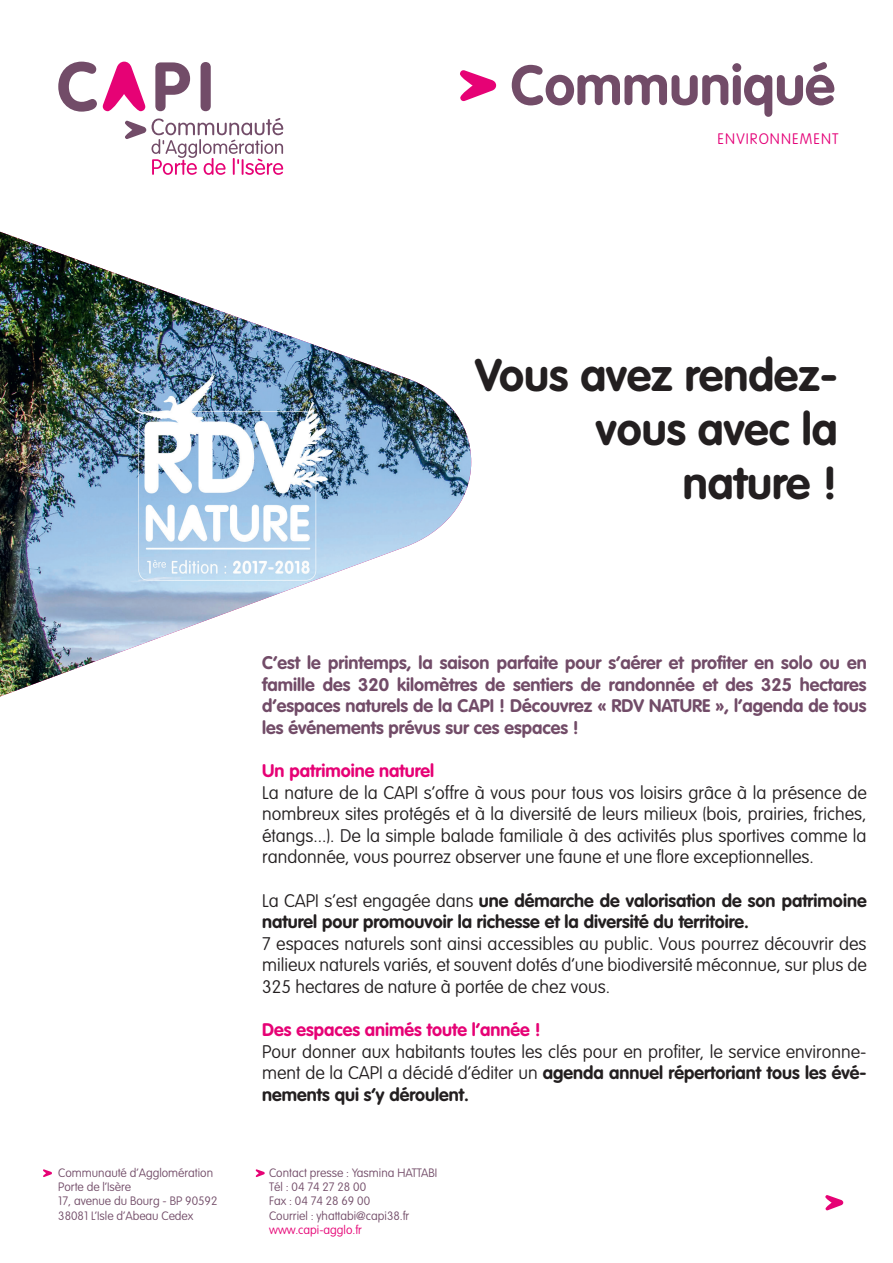
<style>
.page{position:relative;width:893px;height:1263px;background:#fff}
.page>*{position:absolute;margin:0;border:0;box-sizing:border-box;transform-origin:0 0}
.t1{font:700 55.2px "VAG Rounded";color:#724c68}
.t2{font:700 45px/54px "VAG Rounded";color:#231f20;text-align:right}
.t3{font:100 18px/21.6px "VAG Rounded";color:#231f20;text-align:justify}
.t4{font:700 18px/21.6px "VAG Rounded";color:#724c68;text-align:justify}
.t5{font:700 18px/21.6px "VAG Rounded";color:#231f20}
.t6{font:700 18px "VAG Rounded";color:#e60275}
.t7{font:100 15px "VAG Rounded";letter-spacing:.07em;color:#e40278}
.t8{font:100 12px/14.4px "VAG Rounded";color:#724c68}
.t9{font:100 12px "VAG Rounded";color:#e60275}
.s1{font-weight:100}
.s2{font-weight:700}
</style>
<div class="page">
<svg style="left:460px;top:70px;width:36px;height:31px"></svg>
<svg style="left:43px;top:1169px;width:9px;height:8px"></svg>
<svg style="left:256px;top:1169px;width:9px;height:8px"></svg>
<svg style="left:825px;top:1195px;width:18px;height:15px"></svg>
<svg style="left:58px;top:62px;width:39px;height:50px"></svg>
<svg style="left:103px;top:62px;width:42px;height:49px"></svg>
<svg style="left:155px;top:62px;width:35px;height:49px"></svg>
<div style="left:201px;top:62px;width:10px;height:49px;background:#724c68;border-radius:5px"></div>
<svg style="left:125px;top:118px;width:158px;height:57px"></svg>
<img style="left:0;top:232px;width:471px;height:464px">
<h1 class="t1" style="left:511px;top:53px;width:326px">Communiqué</h1>
<p class="t7" style="left:718px;top:130px;width:122px">ENVIRONNEMENT</p>
<h2 class="t2" style="left:475px;top:348px;width:364px">Vous avez rendez&shy;vous avec la nature !</h2>
<p class="t4" style="left:262px;top:652px;width:606px">C’est le printemps, la saison parfaite pour s’aérer et profiter en solo ou en famille des 320 kilomètres de sentiers de randonnée et des 325 hectares d’espaces naturels de la CAPI ! Découvrez « RDV NATURE », l’agenda de tous les événements prévus sur ces espaces !</p>
<p class="t6" style="left:262px;top:760px;width:173px">Un patrimoine naturel</p>
<p class="t3" style="left:262px;top:781px;width:606px">La nature de la CAPI s’offre à vous pour tous vos loisirs grâce à la présence de nombreux sites protégés et à la diversité de leurs milieux (bois, prairies, friches, étangs...). De la simple balade familiale à des activités plus sportives comme la randonnée, vous pourrez observer une faune et une flore exceptionnelles.</p>
<p class="t5" style="left:262px;top:889px;width:606px"><span class="s1">La CAPI s’est engagée dans</span> une démarche de valorisation de son patrimoine naturel pour promouvoir la richesse et la diversité du territoire.</p>
<p class="t3" style="left:262px;top:933px;width:606px">7 espaces naturels sont ainsi accessibles au public. Vous pourrez découvrir des milieux naturels variés, et souvent dotés d’une biodiversité méconnue, sur plus de 325 hectares de nature à portée de chez vous.</p>
<p class="t6" style="left:262px;top:1019px;width:280px">Des espaces animés toute l’année !</p>
<p class="t3" style="left:262px;top:1041px;width:606px">Pour donner aux habitants toutes les clés pour en profiter, le service environne&shy;ment de la CAPI a décidé d’éditer un <span class="s2">agenda annuel répertoriant tous les évé&shy;nements qui s’y déroulent.</span></p>
<p class="t8" style="left:58px;top:1165px;width:161px">Communauté d’Agglomération<br>Porte de l’Isère<br>17, avenue du Bourg - BP 90592<br>38081 L’Isle d’Abeau Cedex</p>
<p class="t8" style="left:269px;top:1165px;width:170px">Contact presse : Yasmina HATTABI<br>Tél : 04 74 27 28 00<br>Fax : 04 74 28 69 00<br>Courriel : yhattabi@capi38.fr</p>
<p class="t9" style="left:269px;top:1223px;width:94px">www.capi-agglo.fr</p>
</div>
